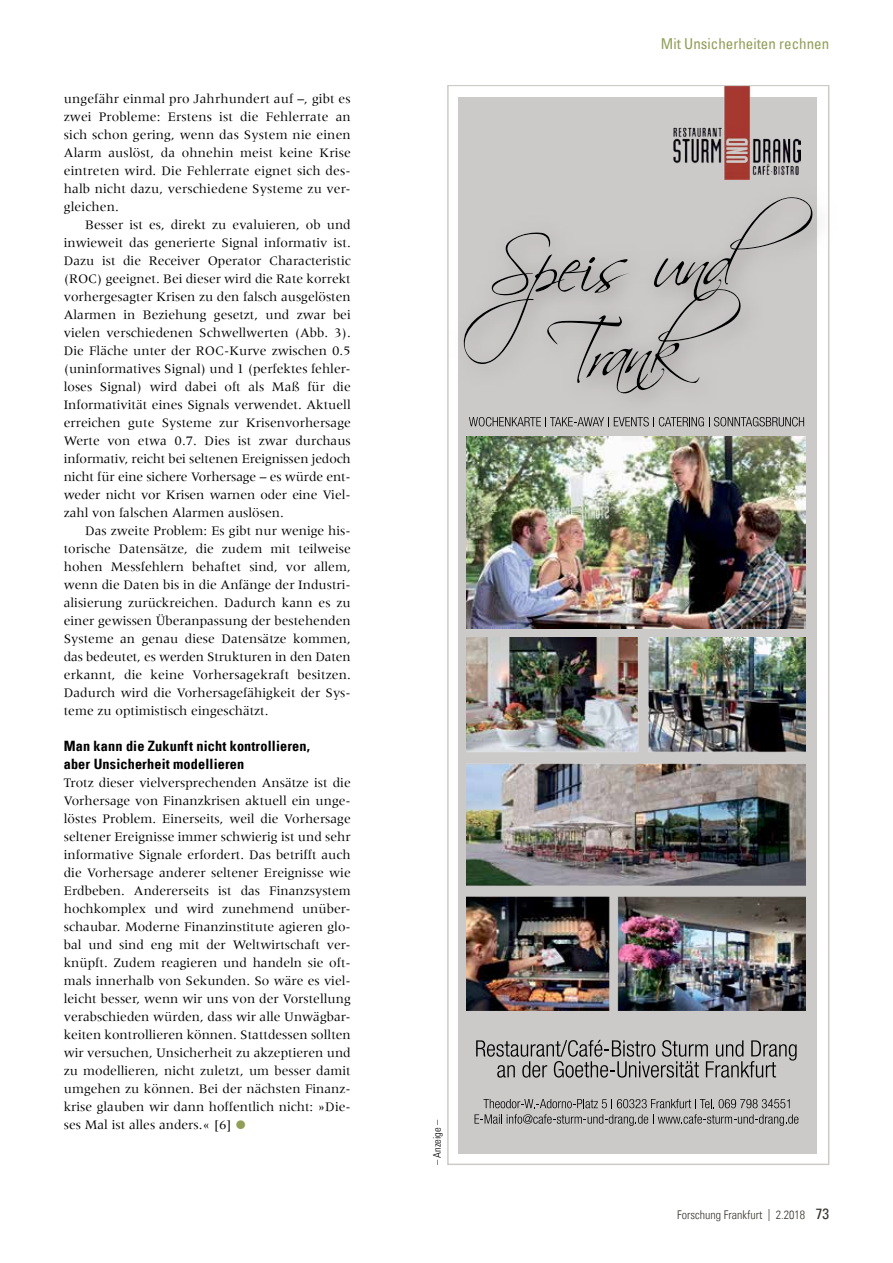
<style>
.page{position:relative;width:893px;height:1263px;background:#fff}
.page>*{position:absolute;margin:0;border:0;box-sizing:border-box;transform-origin:0 0}
.t1{font:condensed 15px "Univers Com 57";color:#909e57}
.t2{font:14.25px/18px "Univers Com 67 Bold Cond";letter-spacing:.01em;color:#000}
.t3{font:13.5px/18px "Meridien";color:#000;text-align:justify}
.t4{font:12px "Univers Com 47 Light Cond";color:#39342f}
.t5{font:10.5px "Univers Com 47 Light Cond";color:#000}
.s1{font-family:"Univers Com 57";font-stretch:condensed;font-size:15px}
</style>
<div class="page">
<div style="left:458px;top:98px;width:359px;height:1056px;background:#cccac9"></div>
<svg style="left:463px;top:197px;width:350px;height:196px"></svg>
<img style="left:673px;top:87px;width:128px;height:93px">
<svg style="left:469px;top:417px;width:335px;height:9px"></svg>
<svg style="left:476px;top:1040px;width:321px;height:37px"></svg>
<svg style="left:483px;top:1099px;width:307px;height:9px"></svg>
<svg style="left:475px;top:1114px;width:323px;height:12px"></svg>
<img style="left:467px;top:437px;width:338px;height:191px">
<img style="left:467px;top:638px;width:338px;height:373px">
<p class="t3" style="left:64px;top:90px;width:289px">ungefähr einmal pro Jahrhundert auf –, gibt es zwei Probleme: Erstens ist die Fehlerrate an sich schon gering, wenn das System nie einen Alarm auslöst, da ohnehin meist keine Krise eintreten wird. Die Fehlerrate eignet sich des&shy;halb nicht dazu, verschiedene Systeme zu ver&shy;gleichen.</p>
<p class="t3" style="left:64px;top:216px;width:289px;text-indent:21px">Besser ist es, direkt zu evaluieren, ob und inwieweit das generierte Signal informativ ist.<br>Dazu ist die Receiver Operator Characteristic (ROC) geeignet. Bei dieser wird die Rate korrekt vorhergesagter Krisen zu den falsch ausgelösten Alarmen in Beziehung gesetzt, und zwar bei vielen verschiedenen Schwellwerten (Abb. 3).<br>Die Fläche unter der ROC-Kurve zwischen 0.5 (uninformatives Signal) und 1 (perfektes fehler&shy;loses Signal) wird dabei oft als Maß für die Informativität eines Signals verwendet. Aktuell erreichen gute Systeme zur Krisenvorhersage Werte von etwa 0.7. Dies ist zwar durchaus informativ, reicht bei seltenen Ereignissen jedoch nicht für eine sichere Vorhersage – es würde ent&shy;weder nicht vor Krisen warnen oder eine Viel&shy;zahl von falschen Alarmen auslösen.</p>
<p class="t3" style="left:64px;top:522px;width:289px;text-indent:21px">Das zweite Problem: Es gibt nur wenige his&shy;torische Datensätze, die zudem mit teilweise hohen Messfehlern behaftet sind, vor allem, wenn die Daten bis in die Anfänge der Industri&shy;alisierung zurückreichen. Dadurch kann es zu einer gewissen Überanpassung der bestehenden Systeme an genau diese Datensätze kommen, das bedeutet, es werden Strukturen in den Daten erkannt, die keine Vorhersagekraft besitzen.<br>Dadurch wird die Vorhersagefähigkeit der Sys&shy;teme zu optimistisch eingeschätzt.</p>
<p class="t2" style="left:64px;top:737px;width:248px">Man kann die Zukunft nicht kontrollieren, aber Unsicherheit modellieren</p>
<p class="t3" style="left:64px;top:774px;width:289px">Trotz dieser vielversprechenden Ansätze ist die Vorhersage von Finanzkrisen aktuell ein unge&shy;löstes Problem. Einerseits, weil die Vorhersage seltener Ereignisse immer schwierig ist und sehr informative Signale erfordert. Das betrifft auch die Vorhersage anderer seltener Ereignisse wie Erdbeben. Andererseits ist das Finanzsystem hochkomplex und wird zunehmend unüber&shy;schaubar. Moderne Finanzinstitute agieren glo&shy;bal und sind eng mit der Weltwirtschaft ver&shy;knüpft. Zudem reagieren und handeln sie oft&shy;mals innerhalb von Sekunden. So wäre es viel&shy;leicht besser, wenn wir uns von der Vorstellung verabschieden würden, dass wir alle Unwägbar&shy;keiten kontrollieren können. Stattdessen sollten wir versuchen, Unsicherheit zu akzeptieren und zu modellieren, nicht zuletzt, um besser damit umgehen zu können. Bei der nächsten Finanz&shy;krise glauben wir dann hoffentlich nicht: »Die&shy;ses Mal ist alles anders.« [6]</p>
<p class="t5" style="left:431px;top:1165px;width:47px;rotate:-90deg">– Anzeige –</p>
<p class="t1" style="left:661px;top:34px;width:170px">Mit Unsicherheiten rechnen</p>
<p class="t4" style="left:677px;top:1208px;width:153px">Forschung Frankfurt | 2.2018 <span class="s1">73</span></p>
</div>
